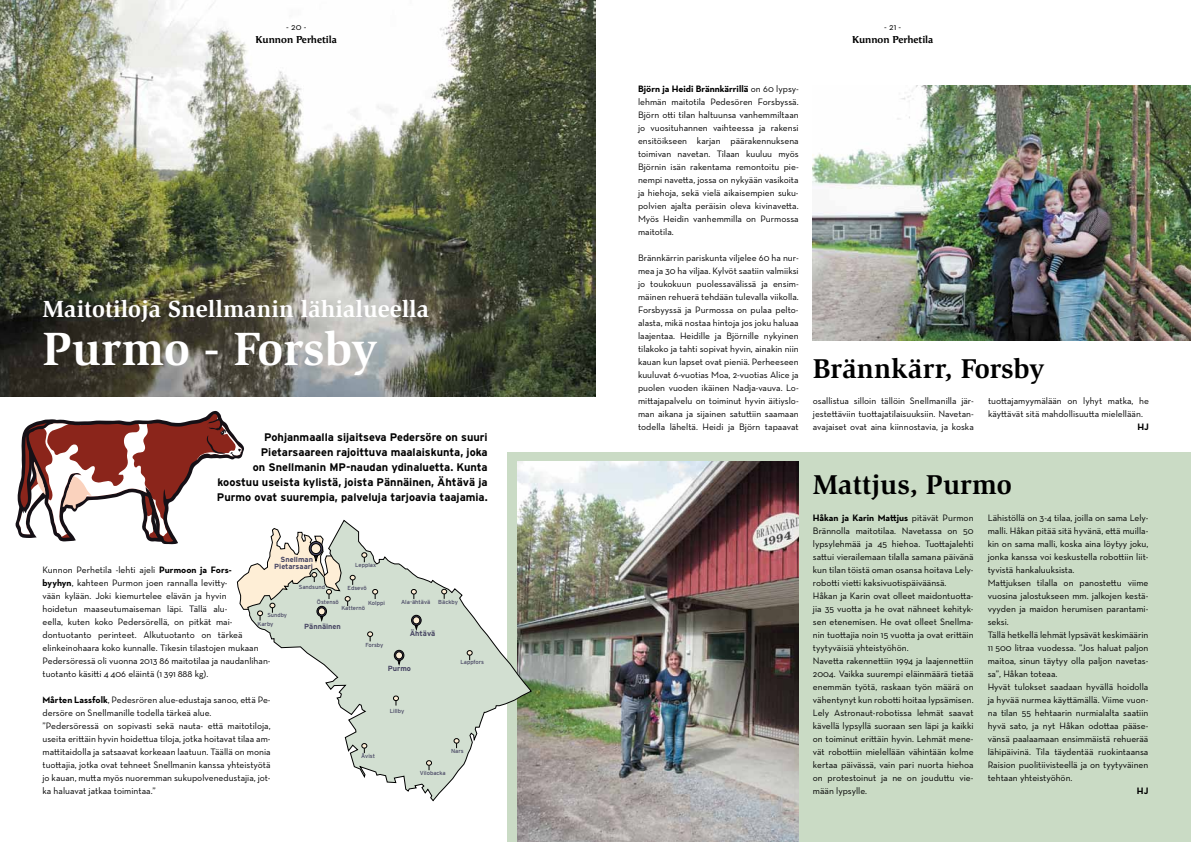
<style>
.page{position:relative;width:1191px;height:842px;background:#fff}
.page>*{position:absolute;margin:0;border:0;box-sizing:border-box;transform-origin:0 0}
.t1{font:700 48px "Slimbach";color:#fff}
.t2{font:700 28px "Slimbach";color:#000}
.t3{font:700 24px "Slimbach";color:#fff}
.t4{font:700 11px/15px "Interstate";color:#000;text-align:right}
.t5{font:700 10px "Angie";color:#000}
.t6{font:9.5px/13px "Neutraface Text";color:#000}
.t7{font:700 9.5px "Neutraface Text";color:#000}
.t8{font:700 7.4px/7.4px "Interstate";color:#484663;text-align:right}
.t9{font:5.8px/8.7px "Interstate";color:#484663}
.s1{font-weight:700}
</style>
<div class="page">
<div style="left:507px;top:452px;width:684px;height:390px;background:#cadbc5"></div>
<img style="left:0;top:0;width:595px;height:397px">
<img style="left:813px;top:85px;width:378px;height:256px">
<img style="left:518px;top:461px;width:280px;height:381px">
<svg style="left:252px;top:520px;width:280px;height:281px"></svg>
<svg style="left:411px;top:589px;width:5px;height:10px"></svg>
<svg style="left:372px;top:589px;width:6px;height:10px"></svg>
<svg style="left:411px;top:615px;width:11px;height:15px"></svg>
<div style="left:413px;top:617px;width:7px;height:7px;background:#feeed6;border-radius:50%"></div>
<div style="left:413px;top:616px;width:7px;height:8px;border:1px solid #000;border-radius:50%"></div>
<svg style="left:394px;top:650px;width:10px;height:15px"></svg>
<div style="left:396px;top:652px;width:6px;height:7px;background:#feeed6;border-radius:50%"></div>
<div style="left:395px;top:651px;width:8px;height:8px;border:1px solid #000;border-radius:50%"></div>
<svg style="left:393px;top:696px;width:6px;height:9px"></svg>
<svg style="left:467px;top:650px;width:5px;height:10px"></svg>
<svg style="left:426px;top:760px;width:6px;height:10px"></svg>
<svg style="left:361px;top:743px;width:6px;height:10px"></svg>
<svg style="left:367px;top:632px;width:6px;height:9px"></svg>
<svg style="left:454px;top:738px;width:5px;height:10px"></svg>
<svg style="left:441px;top:589px;width:6px;height:10px"></svg>
<svg style="left:361px;top:552px;width:6px;height:10px"></svg>
<svg style="left:16px;top:411px;width:339px;height:210px"></svg>
<p class="t6" style="left:286px;top:20px;width:22px">- 20 -</p>
<p class="t5" style="left:256px;top:34px;width:83px">Kunnon Perhetila</p>
<h3 class="t3" style="left:43px;top:295px;width:388px">Maitotiloja Snellmanin lähialueella</h3>
<h1 class="t1" style="left:43px;top:320px;width:337px">Purmo - Forsby</h1>
<p class="t4" style="left:217px;top:430px;width:272px">Pohjanmaalla sijaitseva Pedersöre on suuri Pietarsaareen rajoittuva maalaiskunta, joka<br>on Snellmanin MP-naudan ydinaluetta. Kunta koostuu useista kylistä, joista Pännäinen, Ähtävä ja Purmo ovat suurempia, palveluja tarjoavia taajamia.</p>
<p class="t8" style="left:274px;top:555px;width:40px">Snellman<br>Pietarsaari</p>
<p class="t9" style="left:355px;top:560px;width:23px">Lepplax</p>
<p class="t6" style="left:43px;top:563px;width:230px">Kunnon Perhetila -lehti ajeli <span class="s1">Purmoon ja Fors-<br>byyhyn</span>, kahteen Purmon joen rannalla levitty-<br>vään kylään. Joki kiemurtelee elävän ja hyvin<br>hoidetun maaseutumaiseman läpi. Tällä alu-<br>eella, kuten koko Pedersörellä, on pitkät mai&shy;dontuotanto perinteet. Alkutuotanto on tärkeä elinkeinohaara koko kunnalle. Tikesin tilastojen mukaan Pedersöressä oli vuonna 2013 86 maitotilaa ja naudanlihan&shy;tuotanto käsitti 4 406 eläintä (1 391 888 kg).</p>
<p class="t6" style="left:43px;top:693px;width:230px"><span class="s1">Mårten Lassfolk</span>, Pedesrören alue-edustaja sanoo, että Pe&shy;dersöre on Snellmanille todella tärkeä alue.<br>”Pedersöressä on sopivasti sekä nauta- että maitotiloja, useita erittäin hyvin hoidettua tiloja, jotka hoitavat tilaa am&shy;mattitaidolla ja satsaavat korkeaan laatuun. Täällä on monia tuottajia, jotka ovat tehneet Snellmanin kanssa yhteistyötä jo kauan, mutta myös nuoremman sukupolvenedustajia, jot&shy;ka haluavat jatkaa toimintaa.”</p>
<p class="t9" style="left:299px;top:583px;width:28px">Sandsund</p>
<p class="t9" style="left:348px;top:583px;width:21px">Edsevö</p>
<p class="t9" style="left:317px;top:597px;width:23px">Östensö</p>
<p class="t9" style="left:368px;top:599px;width:18px">Kolppi</p>
<p class="t9" style="left:401px;top:597px;width:31px">Ala-ähtävä</p>
<p class="t9" style="left:438px;top:598px;width:21px">Bäckby</p>
<p class="t9" style="left:341px;top:604px;width:25px">Katternö</p>
<p class="t9" style="left:257px;top:610px;width:31px;text-indent:10px">Sundby<br>Karby</p>
<p class="t8" style="left:304px;top:623px;width:38px">Pännäinen</p>
<p class="t8" style="left:410px;top:630px;width:27px">Ähtävä</p>
<p class="t8" style="left:388px;top:664px;width:25px">Purmo</p>
<p class="t9" style="left:365px;top:640px;width:19px">Forsby</p>
<p class="t9" style="left:460px;top:658px;width:25px">Lappfors</p>
<p class="t9" style="left:390px;top:706px;width:16px">Lillby</p>
<p class="t9" style="left:451px;top:747px;width:14px">Nars</p>
<p class="t9" style="left:361px;top:752px;width:16px">Åvist</p>
<p class="t9" style="left:420px;top:769px;width:28px">Vilobacka</p>
<p class="t6" style="left:884px;top:20px;width:19px">- 21 -</p>
<p class="t5" style="left:852px;top:34px;width:83px">Kunnon Perhetila</p>
<p class="t6" style="left:638px;top:82px;width:162px;text-align:justify"><span class="s1">Björn ja Heidi Brännkärrillä</span> on 60 lypsy&shy;lehmän maitotila Pedesören Forsbyssä.<br>Björn otti tilan haltuunsa vanhemmiltaan jo vuosituhannen vaihteessa ja rakensi ensitöikseen karjan päärakennuksena toimivan navetan. Tilaan kuuluu myös Björnin isän rakentama remontoitu pie&shy;nempi navetta, jossa on nykyään vasikoita ja hiehoja, sekä vielä aikaisempien suku&shy;polvien ajalta peräisin oleva kivinavetta.<br>Myös Heidin vanhemmilla on Purmossa maitotila.</p>
<p class="t6" style="left:638px;top:251px;width:162px;text-align:justify">Brännkärrin pariskunta viljelee 60 ha nur&shy;mea ja 30 ha viljaa. Kylvöt saatiin valmiiksi jo toukokuun puolessavälissä ja ensim&shy;mäinen rehuerä tehdään tulevalla viikolla.<br>Forsbyyssä ja Purmossa on pulaa pelto&shy;alasta, mikä nostaa hintoja jos joku haluaa laajentaa. Heidille ja Björnille nykyinen tilakoko ja tahti sopivat hyvin, ainakin niin kauan kun lapset ovat pieniä. Perheeseen kuuluvat 6-vuotias Moa, 2-vuotias Alice ja puolen vuoden ikäinen Nadja-vauva. Lo&shy;mittajapalvelu on toiminut hyvin äitiyslo&shy;man aikana ja sijainen satuttiin saamaan todella läheltä. Heidi ja Björn tapaavat</p>
<h2 class="t2" style="left:813px;top:352px;width:233px">Brännkärr, Forsby</h2>
<p class="t6" style="left:813px;top:394px;width:162px;text-align:justify">osallistua silloin tällöin Snellmanilla jär&shy;jestettäviin tuottajatilaisuuksiin. Navetan&shy;avajaiset ovat aina kiinnostavia, ja koska</p>
<p class="t6" style="left:988px;top:394px;width:162px">tuottajamyymälään on lyhyt matka, he käyttävät sitä mahdollisuutta mielellään.</p>
<p class="t7" style="left:1137px;top:421px;width:13px">HJ</p>
<h2 class="t2" style="left:813px;top:467px;width:201px">Mattjus, Purmo</h2>
<p class="t6" style="left:813px;top:511px;width:162px"><span class="s1">Håkan ja Karin Mattjus</span> pitävät Purmon Brännolla maitotilaa. Navetassa on 50 lypsylehmää ja 45 hiehoa. Tuottajalehti sattui vierailemaan tilalla samana päivänä kun tilan töistä oman osansa hoitava Lely&shy;robotti vietti kaksivuotispäiväänsä.<br>Håkan ja Karin ovat olleet maidontuotta&shy;jia 35 vuotta ja he ovat nähneet kehityk&shy;sen etenemisen. He ovat olleet Snellma&shy;nin tuottajia noin 15 vuotta ja ovat erittäin tyytyväisiä yhteistyöhön.<br>Navetta rakennettiin 1994 ja laajennettiin 2004. Vaikka suurempi eläinmäärä tietää enemmän työtä, raskaan työn määrä on vähentynyt kun robotti hoitaa lypsämisen.<br>Lely Astronaut-robotissa lehmät saavat kävellä lypsyllä suoraan sen läpi ja kaikki on toiminut erittäin hyvin. Lehmät mene&shy;vät robottiin mielellään vähintään kolme kertaa päivässä, vain pari nuorta hiehoa on protestoinut ja ne on jouduttu vie&shy;mään lypsylle.</p>
<p class="t6" style="left:987px;top:511px;width:162px">Lähistöllä on 3-4 tilaa, joilla on sama Lely&shy;malli. Håkan pitää sitä hyvänä, että muilla&shy;kin on sama malli, koska aina löytyy joku, jonka kanssa voi keskustella robottiin liit&shy;tyvistä hankaluuksista.<br>Mattjuksen tilalla on panostettu viime vuosina jalostukseen mm. jalkojen kestä&shy;vyyden ja maidon herumisen parantami&shy;seksi.<br>Tällä hetkellä lehmät lypsävät keskimäärin 11 500 litraa vuodessa. ”Jos haluat paljon maitoa, sinun täytyy olla paljon navetas&shy;sa”, Håkan toteaa.<br>Hyvät tulokset saadaan hyvällä hoidolla ja hyvää nurmea käyttämällä. Viime vuon&shy;na tilan 55 hehtaarin nurmialalta saatiin hyvä sato, ja nyt Håkan odottaa pääse&shy;vänsä paalaamaan ensimmäistä rehuerää lähipäivinä. Tila täydentää ruokintaansa Raision puolitiivisteellä ja on tyytyväinen tehtaan yhteistyöhön.</p>
<p class="t7" style="left:1137px;top:785px;width:13px">HJ</p>
</div>
